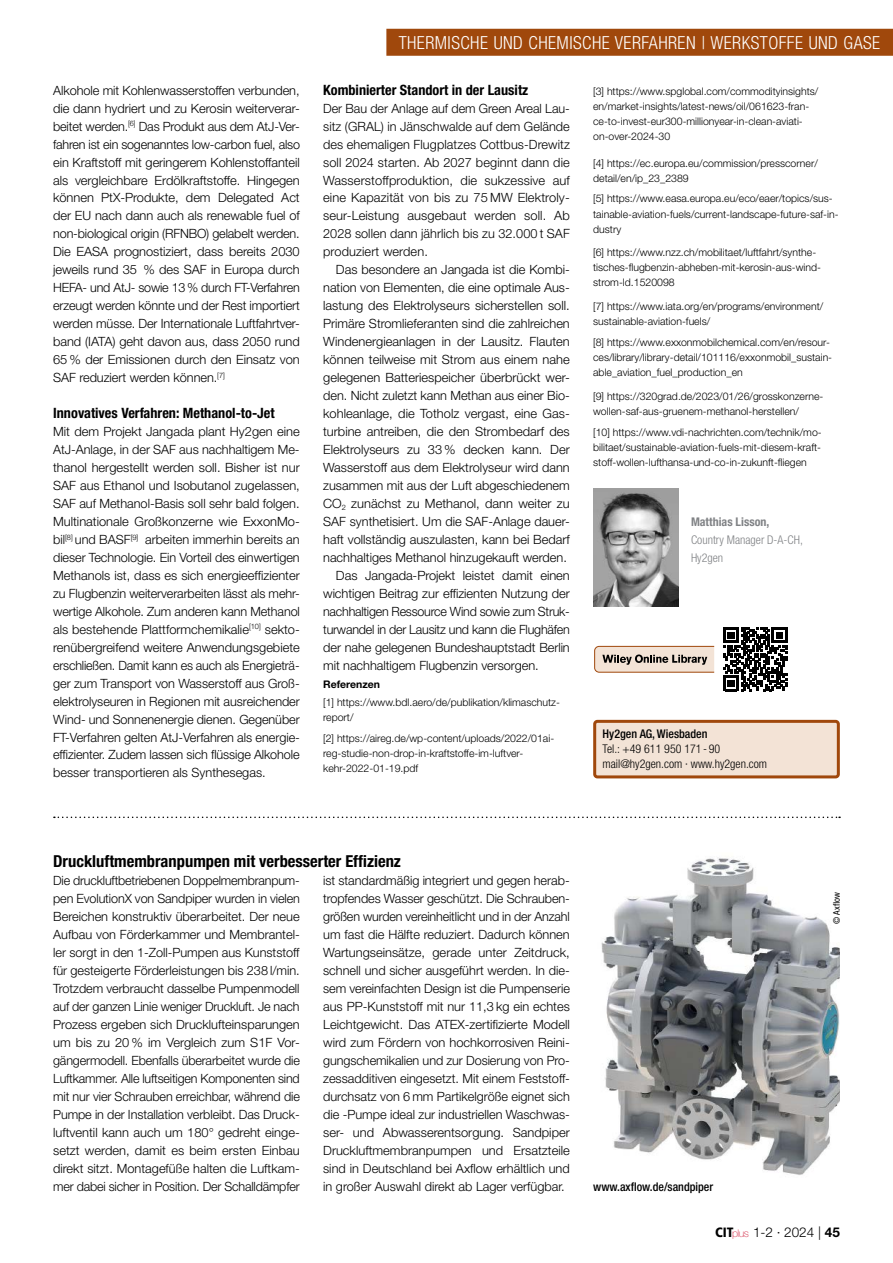
<style>
.page{position:relative;width:893px;height:1263px;background:#fff}
.page>*{position:absolute;margin:0;border:0;box-sizing:border-box;transform-origin:0 0}
.t1{font:300 condensed 18px "Helvetica Neue LT Std";letter-spacing:.025em;color:#fff}
.t2{font:700 condensed 16.5px "Helvetica Neue LT Std";color:#000}
.t3{font:700 condensed 14.25px "Helvetica Neue LT Std";color:#000}
.t4{font:300 13.5px "Helvetica Neue LT Std";color:#000}
.t5{font:300 12.75px/18px "Helvetica Neue LT Std";color:#000;text-align:justify}
.t6{font:300 12.75px "Helvetica Neue LT Std";letter-spacing:-.02em;color:#000}
.t7{font:300 condensed 12px/15px "Helvetica Neue LT Std";color:#000}
.t8{font:500 condensed 12px "Helvetica Neue LT Std";color:#000}
.t9{font:300 condensed 12px/18px "Helvetica Neue LT Std";color:#808285}
.t10{font:700 condensed 12px "Helvetica Neue LT Std";color:#808285}
.t11{font:300 10.5px/15px "Helvetica Neue LT Std";color:#000}
.t12{font:700 10.5px "Helvetica Neue LT Std";color:#000}
.t13{font:condensed 9px "Helvetica Neue LT Std";color:#000}
.s1{font-family:"Frutiger LT Std";font-weight:900;font-stretch:condensed}
.s2{font-weight:100;font-size:10.65px;color:#d1223e}
.s3{font-weight:700}
</style>
<div class="page">
<div style="left:595px;top:721px;width:243px;height:56px;background:#f3e3d6;border-radius:3px"></div>
<div style="left:593px;top:720px;width:247px;height:58px;border:3px solid #a0480c;border-radius:3px"></div>
<img style="left:593px;top:488px;width:85px;height:119px">
<div style="left:386px;top:29px;width:507px;height:27px;background:#a0480c"></div>
<svg style="left:594px;top:646px;width:121px;height:27px;background:#cfbcad"></svg>
<svg style="left:723px;top:627px;width:64px;height:64px"></svg>
<img style="left:601px;top:857px;width:239px;height:318px">
<svg style="left:54px;top:816px;width:786px;height:2px"></svg>
<p class="t5" style="left:53px;top:81px;width:248px">Alkohole mit Kohlenwasserstoffen verbunden, die dann hydriert und zu Kerosin weiterverar&shy;beitet werden.<sup>[6]</sup> Das Produkt aus dem AtJ-Ver&shy;fahren ist ein sogenanntes low-carbon fuel, also ein Kraftstoff mit geringerem Kohlenstoffanteil als vergleichbare Erdölkraftstoffe. Hingegen können PtX-Produkte, dem Delegated Act der EU nach dann auch als renewable fuel of non-biological origin (RFNBO) gelabelt werden.<br>Die EASA prognostiziert, dass bereits 2030 jeweils rund 35 % des SAF in Europa durch HEFA- und AtJ- sowie 13% durch FT-Verfahren erzeugt werden könnte und der Rest importiert werden müsse. Der Internationale Luftfahrtver&shy;band (IATA) geht davon aus, dass 2050 rund 65 % der Emissionen durch den Einsatz von SAF reduziert werden können.<sup>[7]</sup></p>
<p class="t3" style="left:53px;top:404px;width:223px">Innovatives Verfahren: Methanol-to-Jet</p>
<p class="t5" style="left:53px;top:422px;width:248px;text-align:left">Mit dem Projekt Jangada plant Hy2gen eine AtJ-Anlage, in der SAF aus nachhaltigem Me-- thanol hergestellt werden soll. Bisher ist nur SAF aus Ethanol und Isobutanol zugelassen, SAF auf Methanol-Basis soll sehr bald folgen.<br>Multinationale Großkonzerne wie ExxonMo&shy;bil<sup>[8]</sup> und BASF<sup>[9]</sup> arbeiten immerhin bereits an dieser Technologie. Ein Vorteil des einwertigen Methanols ist, dass es sich energieeffizienter zu Flugbenzin weiterverarbeiten lässt als mehr&shy;wertige Alkohole. Zum anderen kann Methanol als bestehende Plattformchemikalie<sup>[10]</sup> sekto&shy;renübergreifend weitere Anwendungsgebiete erschließen. Damit kann es auch als Energieträ&shy;ger zum Transport von Wasserstoff aus Groß&shy;elektrolyseuren in Regionen mit ausreichender Wind- und Sonnenenergie dienen. Gegenüber FT-Verfahren gelten AtJ-Verfahren als energie&shy;effizienter. Zudem lassen sich flüssige Alkohole besser transportieren als Synthesegas.</p>
<h1 class="t1" style="left:399px;top:32px;width:483px">THERMISCHE UND CHEMISCHE VERFAHREN | WERKSTOFFE UND GASE</h1>
<p class="t3" style="left:323px;top:81px;width:207px">Kombinierter Standort in der Lausitz</p>
<p class="t5" style="left:323px;top:99px;width:248px">Der Bau der Anlage auf dem Green Areal Lau&shy;sitz (GRAL) in Jänschwalde auf dem Gelände des ehemaligen Flugplatzes Cottbus-Drewitz soll 2024 starten. Ab 2027 beginnt dann die Wasserstoffproduktion, die sukzessive auf eine Kapazität von bis zu 75 MW Elektroly&shy;seur-Leistung ausgebaut werden soll. Ab 2028 sollen dann jährlich bis zu 32.000 t SAF produziert werden.</p>
<p class="t5" style="left:336px;top:261px;width:235px">Das besondere an Jangada ist die Kombi-</p>
<p class="t5" style="left:323px;top:278px;width:248px">nation von Elementen, die eine optimale Aus-</p>
<p class="t5" style="left:323px;top:296px;width:248px">lastung des Elektrolyseurs sicherstellen soll.</p>
<p class="t5" style="left:323px;top:314px;width:248px">Primäre Stromlieferanten sind die zahlreichen</p>
<p class="t5" style="left:323px;top:332px;width:248px">Windenergieanlagen in der Lausitz. Flauten</p>
<p class="t5" style="left:323px;top:350px;width:248px">können teilweise mit Strom aus einem nahe</p>
<p class="t5" style="left:323px;top:368px;width:248px">gelegenen Batteriespeicher überbrückt wer-</p>
<p class="t5" style="left:323px;top:386px;width:248px">den. Nicht zuletzt kann Methan aus einer Bio-</p>
<p class="t5" style="left:323px;top:404px;width:248px">kohleanlage, die Totholz vergast, eine Gas-</p>
<p class="t5" style="left:323px;top:422px;width:248px">turbine antreiben, die den Strombedarf des</p>
<p class="t5" style="left:323px;top:440px;width:248px">Elektrolyseurs zu 33 % decken kann. Der</p>
<p class="t5" style="left:323px;top:458px;width:248px">Wasserstoff aus dem Elektrolyseur wird dann</p>
<p class="t5" style="left:323px;top:476px;width:248px">zusammen mit aus der Luft abgeschiedenem</p>
<p class="t5" style="left:323px;top:494px;width:248px">CO<sub>2</sub> zunächst zu Methanol, dann weiter zu</p>
<p class="t5" style="left:323px;top:512px;width:248px">SAF synthetisiert. Um die SAF-Anlage dauer-</p>
<p class="t5" style="left:323px;top:530px;width:248px">haft vollständig auszulasten, kann bei Bedarf</p>
<p class="t5" style="left:323px;top:548px;width:245px">nachhaltiges Methanol hinzugekauft werden.</p>
<p class="t5" style="left:336px;top:566px;width:235px">Das Jangada-Projekt leistet damit einen</p>
<p class="t5" style="left:323px;top:584px;width:248px">wichtigen Beitrag zur effizienten Nutzung der</p>
<p class="t6" style="left:323px;top:603px;width:248px">nachhaltigen Ressource Wind sowie zum Struk-</p>
<p class="t5" style="left:323px;top:620px;width:248px">turwandel in der Lausitz und kann die Flughäfen</p>
<p class="t5" style="left:323px;top:638px;width:248px">der nahe gelegenen Bundeshauptstadt Berlin</p>
<p class="t5" style="left:323px;top:656px;width:217px">mit nachhaltigem Flugbenzin versorgen.</p>
<p class="t12" style="left:323px;top:677px;width:58px">Referenzen</p>
<p class="t11" style="left:323px;top:694px;width:238px">[1] https://www.bdl.aero/de/publikation/klimaschutz&shy;report/</p>
<p class="t11" style="left:323px;top:730px;width:233px">[2] https://aireg.de/wp-content/uploads/2022/01ai&shy;reg-studie-non-drop-in-kraftstoffe-im-luftver&shy;kehr-2022-01-19.pdf</p>
<p class="t11" style="left:593px;top:83px;width:227px">[3] https://www.spglobal.com/commodityinsights/ en/market-insights/latest-news/oil/061623-fran&shy;ce-to-invest-eur300-millionyear-in-clean-aviati&shy;on-over-2024-30</p>
<p class="t11" style="left:593px;top:155px;width:226px">[4] https://ec.europa.eu/commission/presscorner/ detail/en/ip_23_2389</p>
<p class="t11" style="left:593px;top:191px;width:247px">[5] https://www.easa.europa.eu/eco/eaer/topics/sus&shy;tainable-aviation-fuels/current-landscape-future-saf-in&shy;dustry</p>
<p class="t11" style="left:593px;top:245px;width:229px">[6] https://www.nzz.ch/mobilitaet/luftfahrt/synthe&shy;tisches-flugbenzin-abheben-mit-kerosin-aus-wind&shy;strom-ld.1520098</p>
<p class="t11" style="left:593px;top:299px;width:232px">[7] https://www.iata.org/en/programs/environment/ sustainable-aviation-fuels/</p>
<p class="t11" style="left:593px;top:335px;width:240px">[8] https://www.exxonmobilchemical.com/en/resour&shy;ces/library/library-detail/101116/exxonmobil_sustain&shy;able_aviation_fuel_production_en</p>
<p class="t11" style="left:593px;top:389px;width:232px">[9] https://320grad.de/2023/01/26/grosskonzerne&shy;wollen-saf-aus-gruenem-methanol-herstellen/</p>
<p class="t11" style="left:593px;top:425px;width:230px;text-align:justify">[10] https://www.vdi-nachrichten.com/technik/mo&shy;bilitaet/sustainable-aviation-fuels-mit-diesem-kraft&shy;stoff-wollen-lufthansa-und-co-in-zukunft-fliegen</p>
<p class="t10" style="left:691px;top:514px;width:80px">Matthias Lisson,</p>
<p class="t9" style="left:691px;top:530px;width:113px">COUNTRY MANAGER D-A-CH ,<br>HY2GEN</p>
<p class="t8" style="left:603px;top:726px;width:107px">Hy2gen AG, Wiesbaden</p>
<p class="t7" style="left:603px;top:741px;width:166px">TEL.: +49 611 950 171 - 90<br>MAIL@HY2GEN.COM · WWW.HY2GEN.COM</p>
<p class="t2" style="left:53px;top:851px;width:349px">Druckluftmembranpumpen mit verbesserter Effizienz</p>
<p class="t5" style="left:53px;top:871px;width:248px">Die druckluftbetriebenen Doppelmembranpum&shy;pen EvolutionX von Sandpiper wurden in vielen Bereichen konstruktiv überarbeitet. Der neue Aufbau von Förderkammer und Membrantel&shy;ler sorgt in den 1-Zoll-Pumpen aus Kunststoff für gesteigerte Förderleistungen bis 238 l/min.<br>Trotzdem verbraucht dasselbe Pumpenmodell auf der ganzen Linie weniger Druckluft. Je nach Prozess ergeben sich Drucklufteinsparungen um bis zu 20 % im Vergleich zum S1F Vor&shy;gängermodell. Ebenfalls überarbeitet wurde die Luftkammer. Alle luftseitigen Komponenten sind mit nur vier Schrauben erreichbar, während die Pumpe in der Installation verbleibt. Das Druck&shy;luftventil kann auch um 180° gedreht einge&shy;setzt werden, damit es beim ersten Einbau direkt sitzt. Montagefüße halten die Luftkam&shy;mer dabei sicher in Position. Der Schalldämpfer</p>
<p class="t5" style="left:323px;top:871px;width:248px">ist standardmäßig integriert und gegen herab&shy;tropfendes Wasser geschützt. Die Schrauben&shy;größen wurden vereinheitlicht und in der Anzahl um fast die Hälfte reduziert. Dadurch können Wartungseinsätze, gerade unter Zeitdruck, schnell und sicher ausgeführt werden. In die&shy;sem vereinfachten Design ist die Pumpenserie aus PP-Kunststoff mit nur 11,3 kg ein echtes Leichtgewicht. Das ATEX-zertifizierte Modell wird zum Fördern von hochkorrosiven Reini&shy;gungschemikalien und zur Dosierung von Pro&shy;zessadditiven eingesetzt. Mit einem Feststoff&shy;durchsatz von 6 mm Partikelgröße eignet sich die -Pumpe ideal zur industriellen Waschwas&shy;ser- und Abwasserentsorgung. Sandpiper Druckluftmembranpumpen und Ersatzteile sind in Deutschland bei Axflow erhältlich und in großer Auswahl direkt ab Lager verfügbar.</p>
<p class="t8" style="left:593px;top:1179px;width:122px">www.axflow.de/sandpiper</p>
<p class="t13" style="left:831px;top:924px;width:33px;rotate:-90deg">© Axflow</p>
<p class="t4" style="left:715px;top:1224px;width:126px"><span class="s1">CIT</span><span class="s2">plus</span> 1-2 · 2024 | <span class="s3">45</span></p>
</div>
